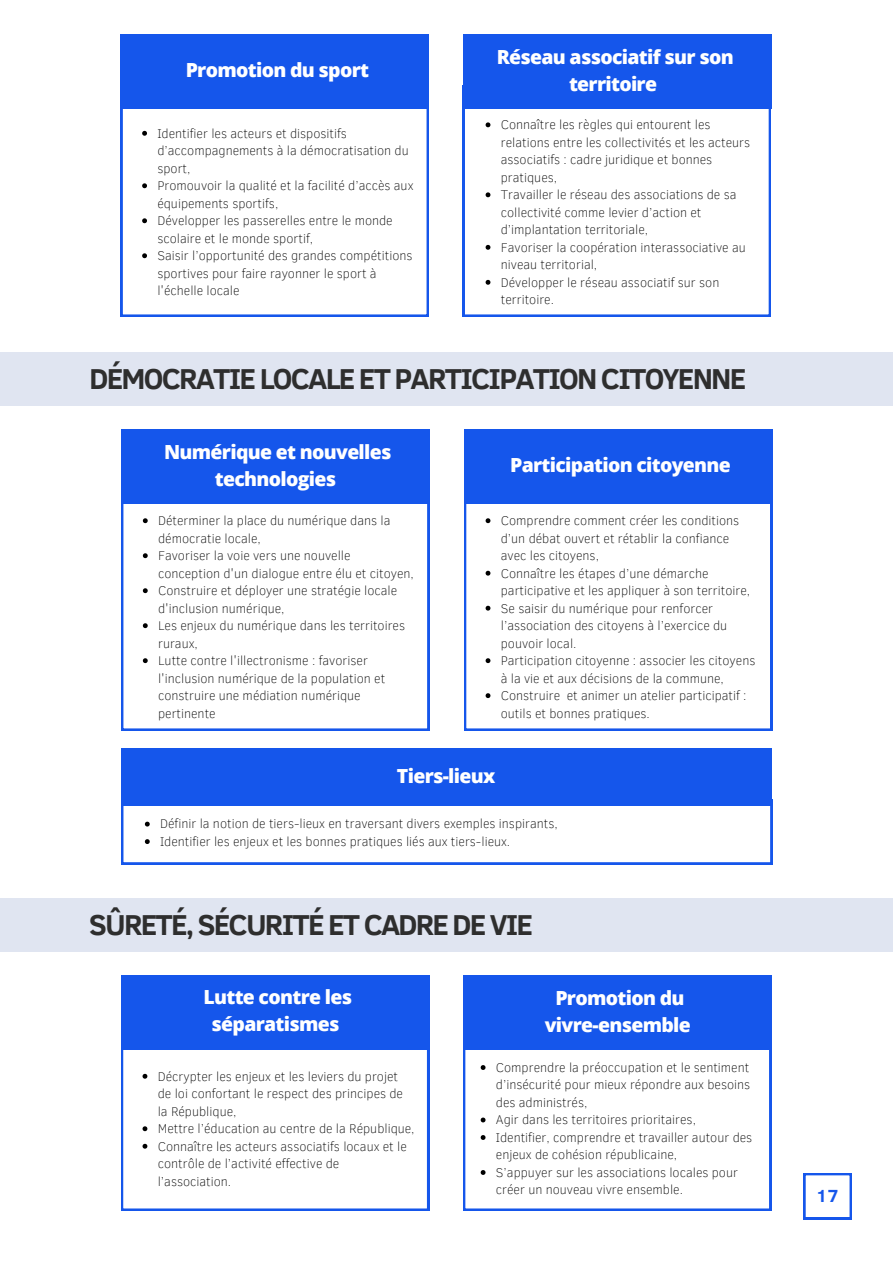
<style>
.page{position:relative;width:893px;height:1264px;background:#fff}
.page>*{position:absolute;margin:0;border:0;box-sizing:border-box;transform-origin:0 0}
.t1{font:700 29.55px "Clear Sans";letter-spacing:-.06em;color:#2e2e2e}
.t2{font:800 19.35px/27px "Open Sans";letter-spacing:-.035em;color:#fff;text-align:center}
.t3{font:700 18px "Clear Sans";color:#1556eb}
.t4{font:100 12.9px/17.5px "Clear Sans";color:#000}
</style>
<div class="page">
<svg style="left:121px;top:109px;width:308px;height:208px"></svg>
<svg style="left:462px;top:109px;width:308px;height:208px"></svg>
<div style="left:121px;top:34px;width:308px;height:75px;background:#1556eb"></div>
<div style="left:462px;top:34px;width:309px;height:75px;background:#1556eb"></div>
<svg style="left:142px;top:131px;width:5px;height:5px"></svg>
<svg style="left:142px;top:183px;width:5px;height:5px"></svg>
<svg style="left:142px;top:218px;width:5px;height:5px"></svg>
<svg style="left:142px;top:253px;width:5px;height:5px"></svg>
<svg style="left:485px;top:122px;width:5px;height:5px"></svg>
<svg style="left:485px;top:192px;width:5px;height:5px"></svg>
<svg style="left:485px;top:245px;width:5px;height:5px"></svg>
<svg style="left:485px;top:280px;width:5px;height:5px"></svg>
<div style="left:0;top:352px;width:892px;height:54px;background:#e0e5f1"></div>
<div style="left:121px;top:748px;width:650px;height:58px;background:#1556eb"></div>
<svg style="left:121px;top:799px;width:651px;height:65px"></svg>
<div style="left:0;top:897px;width:892px;height:54px;background:#e0e5f1"></div>
<svg style="left:121px;top:1050px;width:308px;height:160px"></svg>
<svg style="left:463px;top:1050px;width:308px;height:160px"></svg>
<div style="left:121px;top:975px;width:308px;height:75px;background:#1556eb"></div>
<div style="left:463px;top:975px;width:308px;height:75px;background:#1556eb"></div>
<svg style="left:142px;top:1073px;width:5px;height:5px"></svg>
<svg style="left:142px;top:1126px;width:5px;height:5px"></svg>
<svg style="left:142px;top:1143px;width:5px;height:5px"></svg>
<svg style="left:480px;top:1065px;width:5px;height:4px"></svg>
<svg style="left:480px;top:1117px;width:5px;height:5px"></svg>
<svg style="left:480px;top:1135px;width:5px;height:4px"></svg>
<svg style="left:480px;top:1169px;width:5px;height:5px"></svg>
<svg style="left:121px;top:504px;width:308px;height:226px"></svg>
<svg style="left:464px;top:504px;width:308px;height:226px"></svg>
<div style="left:121px;top:429px;width:309px;height:75px;background:#1556eb"></div>
<div style="left:464px;top:429px;width:308px;height:75px;background:#1556eb"></div>
<svg style="left:485px;top:518px;width:5px;height:5px"></svg>
<svg style="left:485px;top:570px;width:5px;height:5px"></svg>
<svg style="left:485px;top:605px;width:5px;height:5px"></svg>
<svg style="left:485px;top:658px;width:5px;height:5px"></svg>
<svg style="left:485px;top:693px;width:5px;height:5px"></svg>
<svg style="left:143px;top:518px;width:5px;height:5px"></svg>
<svg style="left:143px;top:553px;width:5px;height:5px"></svg>
<svg style="left:143px;top:588px;width:5px;height:5px"></svg>
<svg style="left:143px;top:623px;width:5px;height:5px"></svg>
<svg style="left:143px;top:658px;width:5px;height:5px"></svg>
<svg style="left:803px;top:1173px;width:48px;height:46px"></svg>
<h2 class="t2" style="left:186px;top:56px;width:185px">Promotion du sport</h2>
<h2 class="t2" style="left:496px;top:43px;width:238px">Réseau associatif sur son territoire</h2>
<p class="t4" style="left:157px;top:124px;width:257px">Identifier les acteurs et dispositifs d’accompagnements à la démocratisation du sport,<br>Promouvoir la qualité et la facilité d’accès aux équipements sportifs,<br>Développer les passerelles entre le monde scolaire et le monde sportif,<br>Saisir l’opportunité des grandes compétitions sportives pour faire rayonner le sport à l'échelle locale</p>
<p class="t4" style="left:501px;top:115px;width:251px">Connaître les règles qui entourent les relations entre les collectivités et les acteurs associatifs : cadre juridique et bonnes pratiques,<br>Travailler le réseau des associations de sa collectivité comme levier d’action et d’implantation territoriale,<br>Favoriser la coopération interassociative au niveau territorial,<br>Développer le réseau associatif sur son territoire.</p>
<h1 class="t1" style="left:90px;top:357px;width:658px">DÉMOCRATIE LOCALE ET PARTICIPATION CITOYENNE</h1>
<h2 class="t2" style="left:164px;top:437px;width:229px">Numérique et nouvelles technologies</h2>
<p class="t4" style="left:158px;top:511px;width:257px">Déterminer la place du numérique dans la démocratie locale,<br>Favoriser la voie vers une nouvelle conception d'un dialogue entre élu et citoyen, Construire et déployer une stratégie locale d'inclusion numérique,<br>Les enjeux du numérique dans les territoires ruraux,<br>Lutte contre l'illectronisme : favoriser l'inclusion numérique de la population et construire une médiation numérique pertinente</p>
<h2 class="t2" style="left:510px;top:451px;width:222px">Participation citoyenne</h2>
<p class="t4" style="left:501px;top:511px;width:256px">Comprendre comment créer les conditions d’un débat ouvert et rétablir la confiance avec les citoyens,<br>Connaître les étapes d’une démarche participative et les appliquer à son territoire, Se saisir du numérique pour renforcer l’association des citoyens à l’exercice du pouvoir local.<br>Participation citoyenne : associer les citoyens à la vie et aux décisions de la commune, Construire et animer un atelier participatif : outils et bonnes pratiques.</p>
<h2 class="t2" style="left:397px;top:762px;width:100px">Tiers-lieux</h2>
<p class="t4" style="left:160px;top:814px;width:399px">Définir la notion de tiers-lieux en traversant divers exemples inspirants,<br>Identifier les enjeux et les bonnes pratiques liés aux tiers-lieux.</p>
<h1 class="t1" style="left:89px;top:903px;width:445px">SÛRETÉ, SÉCURITÉ ET CADRE DE VIE</h1>
<h2 class="t2" style="left:203px;top:983px;width:150px">Lutte contre les séparatismes</h2>
<h2 class="t2" style="left:544px;top:983px;width:147px">Promotion du vivre-ensemble</h2>
<p class="t4" style="left:158px;top:1066px;width:258px">Décrypter les enjeux et les leviers du projet de loi confortant le respect des principes de la République,<br>Mettre l’éducation au centre de la République, Connaître les acteurs associatifs locaux et le contrôle de l’activité effective de l’association.</p>
<p class="t4" style="left:496px;top:1057px;width:258px">Comprendre la préoccupation et le sentiment d’insécurité pour mieux répondre aux besoins des administrés,<br>Agir dans les territoires prioritaires, Identifier, comprendre et travailler autour des enjeux de cohésion républicaine,<br>S’appuyer sur les associations locales pour créer un nouveau vivre ensemble.</p>
<h3 class="t3" style="left:816px;top:1182px;width:24px">17</h3>
</div>
